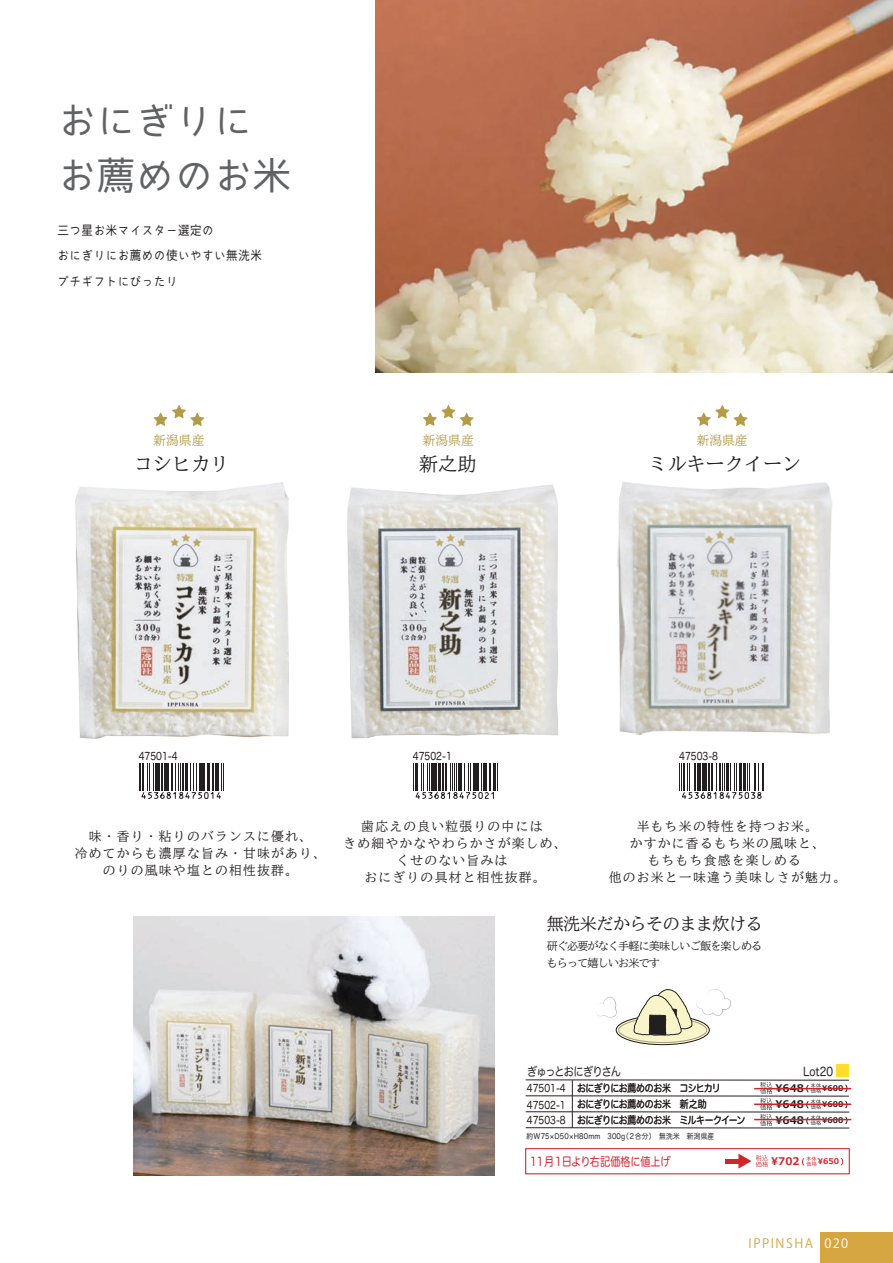
<style>
.page{position:relative;width:893px;height:1263px;background:#fff}
.page>*{position:absolute;margin:0;border:0;box-sizing:border-box;transform-origin:0 0}
.t1{font:39px/55.2px "Kinuta Iroha 22 momi Std N R";color:#606264}
.t2{font:500 19.2px "TBUD Min Std";color:#231f20}
.t3{font:500 16.95px "TBUD Min Std";letter-spacing:-.025em;color:#231f20}
.t4{font:500 12.75px/17px "TBUD Min Std";letter-spacing:.1em;color:#231f20;text-align:center}
.t5{font:12.75px/25.5px "Kinuta Iroha 22 momi Std N R";letter-spacing:.05em;color:#231f20;scale:.9 1}
.t6{font:500 12.75px "TBUD Min Std";color:#b49b48}
.t7{font:12.75px "Koz Go Pr 6 N";letter-spacing:.115em;color:#d6a640}
.t8{font:12px "Hira Maru Pro W4";color:#d1232a;scale:.85 1}
.t9{font:12px "Hira Maru Pro W4";letter-spacing:-.09em;color:#231f20;scale:.85 1}
.t10{font:12px "Hira Maru Pro W4";letter-spacing:-.065em;color:#231f20;scale:.85 1}
.t11{font:500 11.1px/17px "TBUD Min Std";letter-spacing:-.075em;color:#231f20}
.t12{font:10.5px/16.2px "Hira Maru Pro W4";letter-spacing:-.05em;color:#211814;scale:.85 1}
.t13{font:10.5px "Hira Maru Pro W4";letter-spacing:-.03em;color:#211814;scale:.85 1}
.t14{font:10.5px/16.6px "Hira Maru Pro W4";color:#211814;scale:.85 1}
.t15{font:700 10.5px "Meiryo";color:#231f20}
.t16{font:700 10.5px "Meiryo";color:#d1232a}
.t17{font:700 7.8px "Meiryo";color:#231f20}
.t18{font:700 7.8px "Meiryo";color:#d1232a}
.t19{font:7.5px "Hira Maru Pro W4";letter-spacing:.025em;color:#231f20;scale:.9 1}
.s1{color:#fff}
</style>
<div class="page">
<div style="left:821px;top:1233px;width:72px;height:30px;background:#d6a640"></div>
<img style="left:376px;top:0;width:517px;height:373px">
<img style="left:76px;top:483px;width:213px;height:255px">
<img style="left:617px;top:482px;width:216px;height:253px">
<img style="left:347px;top:485px;width:211px;height:253px">
<img style="left:134px;top:916px;width:361px;height:259px">
<svg style="left:154px;top:405px;width:50px;height:21px"></svg>
<svg style="left:423px;top:405px;width:51px;height:21px"></svg>
<svg style="left:697px;top:405px;width:51px;height:21px"></svg>
<svg style="left:596px;top:997px;width:21px;height:20px"></svg>
<svg style="left:616px;top:1015px;width:93px;height:30px"></svg>
<div style="left:616px;top:1015px;width:93px;height:30px;border:1px solid #221713;border-radius:50%"></div>
<div style="left:619px;top:1018px;width:88px;height:24px;background:#f7f5c9;border-radius:50%"></div>
<div style="left:618px;top:1017px;width:89px;height:26px;border:1px solid #221713;border-radius:50%"></div>
<svg style="left:634px;top:989px;width:97px;height:46px"></svg>
<svg style="left:139px;top:763px;width:85px;height:36px"></svg>
<svg style="left:413px;top:763px;width:85px;height:36px"></svg>
<svg style="left:679px;top:763px;width:85px;height:36px"></svg>
<hr style="left:572px;top:1080px;width:1px;height:48px;background:#231f20">
<hr style="left:526px;top:1079px;width:323px;height:1px;background:#231f20">
<hr style="left:526px;top:1095px;width:323px;height:1px;background:#231f20">
<hr style="left:526px;top:1111px;width:323px;height:1px;background:#231f20">
<hr style="left:526px;top:1127px;width:323px;height:1px;background:#231f20">
<svg style="left:806px;top:1083px;width:15px;height:10px"></svg>
<svg style="left:806px;top:1099px;width:15px;height:10px"></svg>
<svg style="left:806px;top:1115px;width:15px;height:10px"></svg>
<svg style="left:760px;top:1082px;width:12px;height:44px"></svg>
<div style="left:836px;top:1064px;width:13px;height:12px;background:#ffdd2b"></div>
<svg style="left:802px;top:1156px;width:15px;height:10px"></svg>
<div style="left:525px;top:1148px;width:325px;height:26px;border:1px solid #d1232a"></div>
<svg style="left:725px;top:1153px;width:43px;height:15px"></svg>
<hr style="left:725px;top:1159px;width:18px;height:4px;background:#d1232a">
<hr style="left:754px;top:1088px;width:97px;height:1px;background:#d1232a">
<hr style="left:754px;top:1103px;width:97px;height:2px;background:#d1232a">
<hr style="left:754px;top:1119px;width:97px;height:1px;background:#d1232a">
<h1 class="t1" style="left:58px;top:95px;width:236px">おにぎりにお薦めのお米</h1>
<p class="t5" style="left:58px;top:218px;width:229px">三つ星お米マイスター選定の<br>おにぎりにお薦めの使いやすい無洗米プチギフトにぴったり</p>
<p class="t6" style="left:153px;top:430px;width:53px">新潟県産</p>
<p class="t6" style="left:423px;top:430px;width:53px">新潟県産</p>
<p class="t6" style="left:697px;top:430px;width:53px">新潟県産</p>
<h2 class="t2" style="left:134px;top:449px;width:97px">コシヒカリ</h2>
<h2 class="t2" style="left:419px;top:449px;width:59px">新之助</h2>
<h2 class="t2" style="left:648px;top:449px;width:155px">ミルキークイーン</h2>
<p class="t13" style="left:139px;top:747px;width:47px">47501-4</p>
<p class="t13" style="left:413px;top:747px;width:47px">47502-1</p>
<p class="t13" style="left:679px;top:747px;width:47px">47503-8</p>
<p class="t4" style="left:75px;top:827px;width:253px">味・香り・粘りのバランスに優れ、<br>冷めてからも濃厚な旨み・甘味があり、のりの風味や塩との相性抜群。</p>
<p class="t4" style="left:343px;top:817px;width:225px">歯応えの良い粒張りの中には<br>きめ細やかなやわらかさが楽しめ、くせのない旨みは<br>おにぎりの具材と相性抜群。</p>
<p class="t4" style="left:609px;top:817px;width:239px">半もち米の特性を持つお米。<br>かすかに香るもち米の風味と、<br>もちもち食感を楽しめる<br>他のお米と一味違う美味しさが魅力。</p>
<h3 class="t3" style="left:547px;top:910px;width:218px">無洗米だからそのまま炊ける</h3>
<p class="t11" style="left:547px;top:937px;width:217px">研ぐ必要がなく手軽に美味しいご飯を楽しめるもらって嬉しいお米です</p>
<p class="t9" style="left:527px;top:1060px;width:112px">ぎゅっとおにぎりさん</p>
<p class="t10" style="left:803px;top:1060px;width:37px">Lot20</p>
<p class="t14" style="left:527px;top:1079px;width:47px">47501-4<br>47502-1</p>
<p class="t13" style="left:527px;top:1111px;width:47px">47503-8</p>
<p class="t12" style="left:577px;top:1079px;width:199px">おにぎりにお薦めのお米　コシヒカリ<br>おにぎりにお薦めのお米　新之助<br>おにぎりにお薦めのお米　ミルキークイーン</p>
<p class="t15" style="left:775px;top:1082px;width:30px">¥648</p>
<p class="t17" style="left:822px;top:1084px;width:23px">¥600</p>
<p class="t15" style="left:775px;top:1098px;width:30px">¥648</p>
<p class="t17" style="left:822px;top:1100px;width:23px">¥600</p>
<p class="t15" style="left:775px;top:1114px;width:30px">¥648</p>
<p class="t17" style="left:822px;top:1116px;width:23px">¥600</p>
<p class="t19" style="left:527px;top:1130px;width:210px">約W75×D50×H80mm　300g（２合分）　無洗米　新潟県産</p>
<p class="t8" style="left:530px;top:1151px;width:167px">11月1日より右記価格に値上げ</p>
<p class="t16" style="left:771px;top:1155px;width:30px">¥702</p>
<p class="t18" style="left:818px;top:1157px;width:23px">¥650</p>
<p class="t7" style="left:748px;top:1236px;width:101px">IPPINSHA <span class="s1">020</span></p>
</div>
